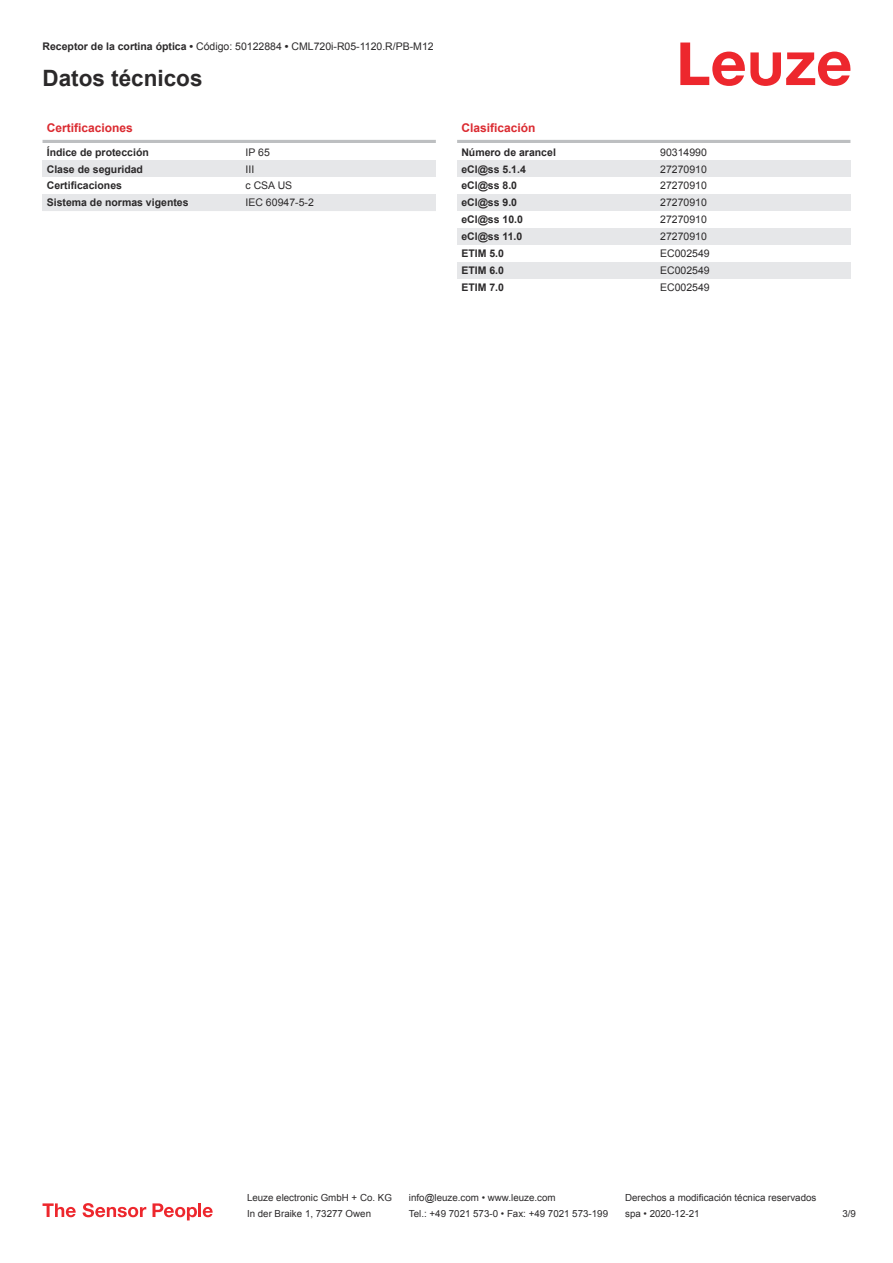
<style>
.page{position:relative;width:893px;height:1263px;background:#fff}
.page>*{position:absolute;margin:0;border:0;box-sizing:border-box;transform-origin:0 0}
.t1{font:700 22.5px "Arial";color:#2b292a}
.t2{font:700 12px "Arial";color:#db2a30}
.t3{font:10.5px "Arial";color:#2b292a}
.t4{font:700 10.5px "Arial";color:#2b292a}
.t5{font:9.75px "Arial";color:#2b292a}
.s1{font-weight:700}
</style>
<div class="page">
<svg style="left:680px;top:43px;width:170px;height:43px"></svg>
<hr style="left:43px;top:140px;width:393px;height:3px;background:#bdbfc1">
<div style="left:43px;top:160px;width:199px;height:17px;background:#e6e7e9"></div>
<div style="left:242px;top:160px;width:194px;height:17px;background:#e6e7e9"></div>
<div style="left:43px;top:194px;width:199px;height:17px;background:#e6e7e9"></div>
<div style="left:242px;top:194px;width:194px;height:17px;background:#e6e7e9"></div>
<hr style="left:457px;top:140px;width:393px;height:3px;background:#bdbfc1">
<div style="left:457px;top:160px;width:200px;height:17px;background:#e6e7e9"></div>
<div style="left:657px;top:160px;width:193px;height:17px;background:#e6e7e9"></div>
<div style="left:457px;top:194px;width:200px;height:17px;background:#e6e7e9"></div>
<div style="left:657px;top:194px;width:193px;height:17px;background:#e6e7e9"></div>
<div style="left:457px;top:228px;width:200px;height:17px;background:#e6e7e9"></div>
<div style="left:657px;top:228px;width:193px;height:17px;background:#e6e7e9"></div>
<div style="left:457px;top:262px;width:200px;height:17px;background:#e6e7e9"></div>
<div style="left:657px;top:262px;width:193px;height:17px;background:#e6e7e9"></div>
<svg style="left:43px;top:1203px;width:33px;height:14px"></svg>
<svg style="left:83px;top:1203px;width:63px;height:14px"></svg>
<svg style="left:153px;top:1203px;width:44px;height:17px"></svg>
<hr style="left:198px;top:1203px;width:3px;height:14px;background:#ed272d">
<svg style="left:203px;top:1207px;width:10px;height:10px"></svg>
<p class="t3" style="left:43px;top:43px;width:393px"><span class="s1">Receptor de la cortina óptica •</span> Código: 50122884 <span class="s1">•</span> CML720i-R05-1120.R/PB-M12</p>
<h1 class="t1" style="left:43px;top:70px;width:162px">Datos técnicos</h1>
<p class="t2" style="left:47px;top:123px;width:88px">Certificaciones</p>
<p class="t4" style="left:47px;top:148px;width:104px">Índice de protección</p>
<p class="t3" style="left:246px;top:148px;width:26px">IP 65</p>
<p class="t4" style="left:47px;top:165px;width:98px">Clase de seguridad</p>
<p class="t3" style="left:246px;top:165px;width:10px">III</p>
<p class="t4" style="left:47px;top:182px;width:77px">Certificaciones</p>
<p class="t3" style="left:246px;top:182px;width:48px">c CSA US</p>
<p class="t4" style="left:47px;top:199px;width:143px">Sistema de normas vigentes</p>
<p class="t3" style="left:246px;top:199px;width:70px">IEC 60947-5-2</p>
<p class="t2" style="left:461px;top:123px;width:76px">Clasificación</p>
<p class="t4" style="left:461px;top:148px;width:96px">Número de arancel</p>
<p class="t3" style="left:660px;top:148px;width:48px">90314990</p>
<p class="t4" style="left:461px;top:165px;width:66px">eCl@ss 5.1.4</p>
<p class="t3" style="left:660px;top:165px;width:48px">27270910</p>
<p class="t4" style="left:461px;top:182px;width:57px">eCl@ss 8.0</p>
<p class="t3" style="left:660px;top:182px;width:48px">27270910</p>
<p class="t4" style="left:461px;top:199px;width:57px">eCl@ss 9.0</p>
<p class="t3" style="left:660px;top:199px;width:48px">27270910</p>
<p class="t4" style="left:461px;top:216px;width:63px">eCl@ss 10.0</p>
<p class="t3" style="left:660px;top:216px;width:48px">27270910</p>
<p class="t4" style="left:461px;top:233px;width:63px">eCl@ss 11.0</p>
<p class="t3" style="left:660px;top:232px;width:48px">27270910</p>
<p class="t4" style="left:461px;top:249px;width:44px">ETIM 5.0</p>
<p class="t3" style="left:660px;top:249px;width:51px">EC002549</p>
<p class="t4" style="left:461px;top:266px;width:44px">ETIM 6.0</p>
<p class="t3" style="left:660px;top:266px;width:51px">EC002549</p>
<p class="t4" style="left:461px;top:283px;width:44px">ETIM 7.0</p>
<p class="t3" style="left:660px;top:283px;width:51px">EC002549</p>
<p class="t5" style="left:247px;top:1194px;width:146px">Leuze electronic GmbH + Co. KG</p>
<p class="t5" style="left:409px;top:1194px;width:148px">info@leuze.com • www.leuze.com</p>
<p class="t5" style="left:625px;top:1194px;width:193px">Derechos a modificación técnica reservados</p>
<p class="t5" style="left:247px;top:1210px;width:126px">In der Braike 1, 73277 Owen</p>
<p class="t5" style="left:409px;top:1210px;width:201px">Tel.: +49 7021 573-0 • Fax: +49 7021 573-199</p>
<p class="t5" style="left:625px;top:1210px;width:76px">spa • 2020-12-21</p>
<p class="t5" style="left:842px;top:1210px;width:15px">3 /9</p>
</div>
